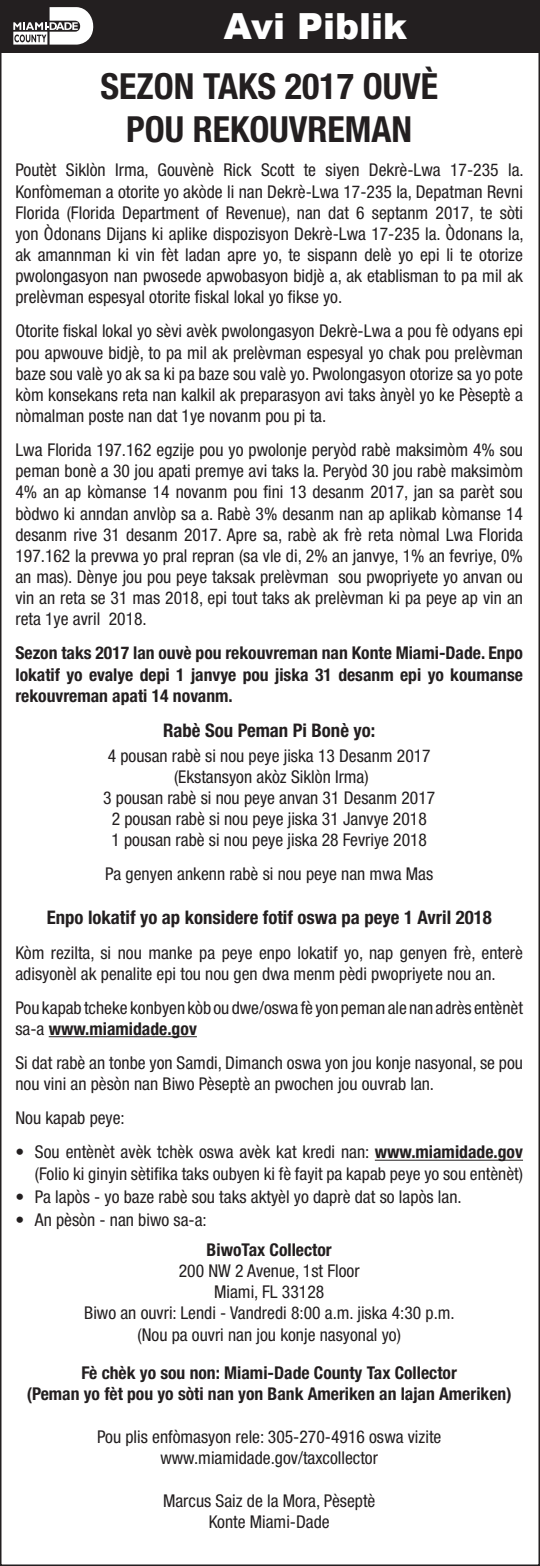
<style>
.page{position:relative;width:540px;height:1566px;background:#fff}
.page>*{position:absolute;margin:0;border:0;box-sizing:border-box;transform-origin:0 0}
.t1{font:700 condensed 36px/43.2px "Helvetica Neue LT Std";color:#231f20;text-align:center}
.t2{font:900 36px "Arial";color:#fff}
.t3{font:700 condensed 18.75px "Helvetica Neue LT Std";color:#231f20}
.t4{font:condensed 17.7px/21.1px "Helvetica Neue LT Std";color:#231f20;text-align:center}
.t5{font:700 condensed 17.7px/21.1px "Helvetica Neue LT Std";color:#231f20;text-align:justify}
.s1{font-weight:700}
</style>
<div class="page">
<div style="left:0;top:0;width:540px;height:53px;background:#231f20"></div>
<svg style="left:13px;top:7px;width:80px;height:38px"></svg>
<hr style="left:49px;top:1036px;width:148px;height:1px;background:#231f20">
<hr style="left:375px;top:1160px;width:148px;height:1px;background:#231f20">
<h1 class="t2" style="left:224px;top:0;width:185px">Avi Piblik</h1>
<h1 class="t1" style="left:100px;top:64px;width:339px">SEZON TAKS 2017 OUVÈ<br>POU REKOUVREMAN</h1>
<p class="t4" style="left:15px;top:160px;width:510px;text-align:justify">Poutèt Siklòn Irma, Gouvènè Rick Scott te siyen Dekrè-Lwa 17-235 la.<br>Konfòmeman a otorite yo akòde li nan Dekrè-Lwa 17-235 la, Depatman Revni Florida (Florida Department of Revenue), nan dat 6 septanm 2017, te sòti yon Òdonans Dijans ki aplike dispozisyon Dekrè-Lwa 17-235 la. Òdonans la, ak amannman ki vin fèt ladan apre yo, te sispann delè yo epi li te otorize pwolongasyon nan pwosede apwobasyon bidjè a, ak etablisman to pa mil ak prelèvman espesyal otorite fiskal lokal yo fikse yo.</p>
<p class="t4" style="left:15px;top:321px;width:509px;text-align:justify">Otorite fiskal lokal yo sèvi avèk pwolongasyon Dekrè-Lwa a pou fè odyans epi pou apwouve bidjè, to pa mil ak prelèvman espesyal yo chak pou prelèvman baze sou valè yo ak sa ki pa baze sou valè yo. Pwolongasyon otorize sa yo pote kòm konsekans reta nan kalkil ak preparasyon avi taks ànyèl yo ke Pèseptè a nòmalman poste nan dat 1ye novanm pou pi ta.</p>
<p class="t4" style="left:15px;top:439px;width:509px;text-align:justify">Lwa Florida 197.162 egzije pou yo pwolonje peryòd rabè maksimòm 4% sou peman bonè a 30 jou apati premye avi taks la. Peryòd 30 jou rabè maksimòm 4% an ap kòmanse 14 novanm pou fini 13 desanm 2017, jan sa parèt sou bòdwo ki anndan anvlòp sa a. Rabè 3% desanm nan ap aplikab kòmanse 14 desanm rive 31 desanm 2017. Apre sa, rabè ak frè reta nòmal Lwa Florida 197.162 la prevwa yo pral repran (sa vle di, 2% an janvye, 1% an fevriye, 0% an mas). Dènye jou pou peye taksak prelèvman sou pwopriyete yo anvan ou vin an reta se 31 mas 2018, epi tout taks ak prelèvman ki pa peye ap vin an reta 1ye avril 2018.</p>
<p class="t5" style="left:15px;top:642px;width:509px">Sezon taks 2017 lan ouvè pou rekouvreman nan Konte Miami-Dade. Enpo lokatif yo evalye depi 1 janvye pou jiska 31 desanm epi yo koumanse rekouvreman apati 14 novanm.</p>
<p class="t3" style="left:163px;top:719px;width:214px">Rabè Sou Peman Pi Bonè yo:</p>
<p class="t4" style="left:103px;top:745px;width:334px">4 pousan rabè si nou peye jiska 13 Desanm 2017 (Ekstansyon akòz Siklòn Irma)<br>3 pousan rabè si nou peye anvan 31 Desanm 2017<br>2 pousan rabè si nou peye jiska 31 Janvye 2018<br>1 pousan rabè si nou peye jiska 28 Fevriye 2018</p>
<p class="t4" style="left:105px;top:863px;width:329px">Pa genyen ankenn rabè si nou peye nan mwa Mas</p>
<p class="t3" style="left:47px;top:906px;width:446px">Enpo lokatif yo ap konsidere fotif oswa pa peye 1 Avril 2018</p>
<p class="t4" style="left:15px;top:942px;width:509px;text-align:left">Kòm rezilta, si nou manke pa peye enpo lokatif yo, nap genyen frè, enterè adisyonèl ak penalite epi tou nou gen dwa menm pèdi pwopriyete nou an.</p>
<p class="t4" style="left:15px;top:997px;width:509px;text-align:left">Pou kapab tcheke konbyen kòb ou dwe/oswa fè yon peman ale nan adrès entènèt sa-a <span class="s1">www.miamidade.gov</span></p>
<p class="t4" style="left:15px;top:1052px;width:509px;text-align:left">Si dat rabè an tonbe yon Samdi, Dimanch oswa yon jou konje nasyonal, se pou nou vini an pèsòn nan Biwo Pèseptè an pwochen jou ouvrab lan.</p>
<p class="t4" style="left:15px;top:1107px;width:111px">Nou kapab peye:</p>
<p class="t4" style="left:15px;top:1141px;width:509px;text-align:right">• Sou entènèt avèk tchèk oswa avèk kat kredi nan: <span class="s1">www.miamidade.gov </span>(Folio ki ginyin sètifika taks oubyen ki fè fayit pa kapab peye yo sou entènèt)</p>
<p class="t4" style="left:15px;top:1186px;width:448px">• Pa lapòs - yo baze rabè sou taks aktyèl yo daprè dat so lapòs lan.</p>
<p class="t4" style="left:15px;top:1209px;width:193px">• An pèsòn - nan biwo sa-a:</p>
<p class="t5" style="left:207px;top:1239px;width:127px">BiwoTax Collector</p>
<p class="t4" style="left:84px;top:1260px;width:372px">200 NW 2 Avenue, 1st Floor<br>Miami, FL 33128<br>Biwo an ouvri: Lendi - Vandredi 8:00 a.m. jiska 4:30 p.m. (Nou pa ouvri nan jou konje nasyonal yo)</p>
<p class="t5" style="left:27px;top:1362px;width:486px;text-align:center">Fè chèk yo sou non: Miami-Dade County Tax Collector<br>(Peman yo fèt pou yo sòti nan yon Bank Ameriken an lajan Ameriken)</p>
<p class="t4" style="left:97px;top:1426px;width:346px">Pou plis enfòmasyon rele: 305-270-4916 oswa vizite www.miamidade.gov/taxcollector</p>
<p class="t4" style="left:163px;top:1490px;width:214px">Marcus Saiz de la Mora, Pèseptè<br>Konte Miami-Dade</p>
</div>
